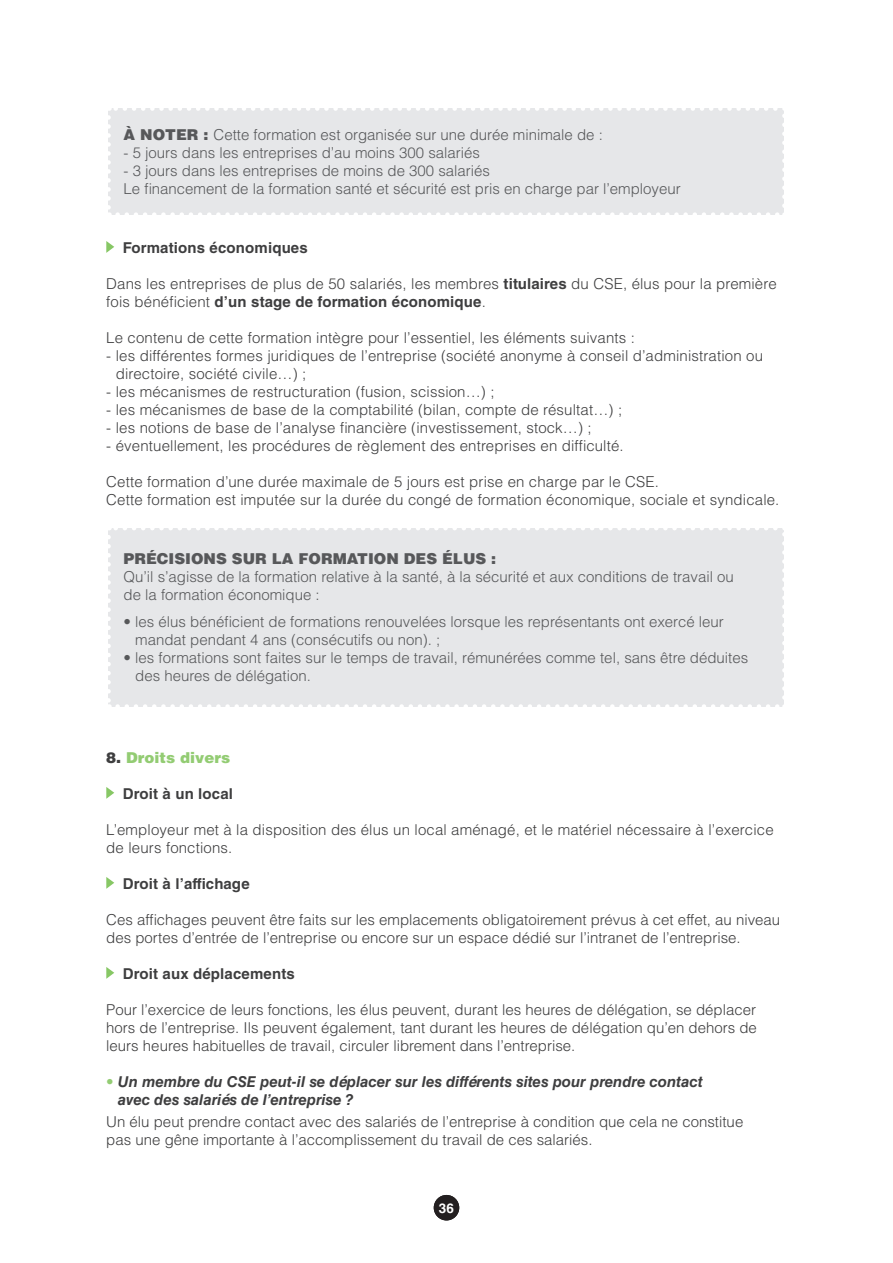
<style>
.page{position:relative;width:893px;height:1263px;background:#fff}
.page>*{position:absolute;margin:0;border:0;box-sizing:border-box;transform-origin:0 0}
.t1{font:300 15px/18px "Helvetica LT Std";letter-spacing:.01em;color:#3e3e3f}
.t2{font:300 15px/18px "Helvetica LT Std";color:#57585a}
.t3{font:italic 700 15px/18px "Helvetica LT Std";color:#3e3e3f}
.t4{font:700 15px "Helvetica LT Std";letter-spacing:.01em;color:#3e3e3f}
.t5{font:900 15px "Helvetica LT Std";color:#57585a}
.t6{font:900 15px "Helvetica LT Std";color:#93cc73}
.t7{font:700 13.5px "Helvetica LT Std";color:#fff}
.s1{font-weight:900}
.s2{font-weight:700}
.s3{color:#3e3e3f}
.s4{color:#93cc73}
</style>
<div class="page">
<div style="left:434px;top:1195px;width:25px;height:25px;background:#231f20;border-radius:50%"></div>
<div style="left:109px;top:109px;width:675px;height:106px;background:#e6e7e9"></div>
<svg style="left:108px;top:117px;width:3px;height:98px"></svg>
<svg style="left:118px;top:212px;width:666px;height:3px"></svg>
<svg style="left:782px;top:109px;width:2px;height:97px"></svg>
<svg style="left:109px;top:108px;width:666px;height:3px"></svg>
<svg style="left:106px;top:241px;width:8px;height:12px"></svg>
<div style="left:109px;top:528px;width:675px;height:178px;background:#e6e7e9"></div>
<svg style="left:108px;top:537px;width:3px;height:169px"></svg>
<svg style="left:118px;top:704px;width:666px;height:3px"></svg>
<svg style="left:782px;top:528px;width:2px;height:170px"></svg>
<svg style="left:109px;top:528px;width:666px;height:2px"></svg>
<svg style="left:106px;top:787px;width:8px;height:12px"></svg>
<svg style="left:106px;top:877px;width:8px;height:12px"></svg>
<svg style="left:106px;top:967px;width:8px;height:12px"></svg>
<p class="t2" style="left:124px;top:125px;width:481px"><span class="s1">À NOTER :</span> Cette formation est organisée sur une durée minimale de :</p>
<p class="t2" style="left:124px;top:143px;width:358px">- 5 jours dans les entreprises d’au moins 300 salariés</p>
<p class="t2" style="left:124px;top:161px;width:559px">- 3 jours dans les entreprises de moins de 300 salariés<br>Le financement de la formation santé et sécurité est pris en charge par l’employeur</p>
<p class="t4" style="left:123px;top:238px;width:187px">Formations économiques</p>
<p class="t1" style="left:106px;top:274px;width:672px">Dans les entreprises de plus de 50 salariés, les membres <span class="s2">titulaires</span> du CSE, élus pour la première fois bénéficient <span class="s2">d’un stage de formation économique</span>.</p>
<p class="t1" style="left:106px;top:328px;width:530px">Le contenu de cette formation intègre pour l’essentiel, les éléments suivants :</p>
<p class="t1" style="left:116px;top:346px;width:649px;text-indent:-9px">- les différentes formes juridiques de l’entreprise (société anonyme à conseil d’administration ou directoire, société civile…) ;</p>
<p class="t1" style="left:106px;top:382px;width:390px">- les mécanismes de restructuration (fusion, scission…) ;</p>
<p class="t1" style="left:106px;top:400px;width:517px">- les mécanismes de base de la comptabilité (bilan, compte de résultat…) ;</p>
<p class="t1" style="left:106px;top:418px;width:487px">- les notions de base de l’analyse financière (investissement, stock…) ;</p>
<p class="t1" style="left:106px;top:436px;width:519px">- éventuellement, les procédures de règlement des entreprises en difficulté.</p>
<p class="t1" style="left:106px;top:472px;width:675px">Cette formation d’une durée maximale de 5 jours est prise en charge par le CSE.<br>Cette formation est imputée sur la durée du congé de formation économique, sociale et syndicale.</p>
<p class="t5" style="left:124px;top:549px;width:374px">PRÉCISIONS SUR LA FORMATION DES ÉLUS :</p>
<p class="t2" style="left:124px;top:568px;width:612px">Qu’il s’agisse de la formation relative à la santé, à la sécurité et aux conditions de travail ou de la formation économique :</p>
<p class="t2" style="left:135px;top:612px;width:590px;text-indent:-12px">• les élus bénéficient de formations renouvelées lorsque les représentants ont exercé leur mandat pendant 4 ans (consécutifs ou non). ;</p>
<p class="t2" style="left:135px;top:648px;width:615px;text-indent:-12px">• les formations sont faites sur le temps de travail, rémunérées comme tel, sans être déduites des heures de délégation.</p>
<p class="t6" style="left:106px;top:747px;width:125px"><span class="s3">8.</span> Droits divers</p>
<p class="t4" style="left:123px;top:784px;width:112px">Droit à un local</p>
<p class="t1" style="left:106px;top:820px;width:669px">L’employeur met à la disposition des élus un local aménagé, et le matériel nécessaire à l’exercice de leurs fonctions.</p>
<p class="t4" style="left:123px;top:874px;width:128px">Droit à l’affichage</p>
<p class="t1" style="left:106px;top:910px;width:675px">Ces affichages peuvent être faits sur les emplacements obligatoirement prévus à cet effet, au niveau des portes d’entrée de l’entreprise ou encore sur un espace dédié sur l’intranet de l’entreprise.</p>
<p class="t4" style="left:123px;top:964px;width:174px">Droit aux déplacements</p>
<p class="t1" style="left:106px;top:1000px;width:652px;text-align:justify">Pour l’exercice de leurs fonctions, les élus peuvent, durant les heures de délégation, se déplacer hors de l’entreprise. Ils peuvent également, tant durant les heures de délégation qu’en dehors de leurs heures habituelles de travail, circuler librement dans l’entreprise.</p>
<p class="t3" style="left:118px;top:1072px;width:586px;text-indent:-12px"><span class="s4">•</span> Un membre du CSE peut-il se déplacer sur les différents sites pour prendre contact avec des salariés de l’entreprise ?</p>
<p class="t1" style="left:106px;top:1112px;width:638px">Un élu peut prendre contact avec des salariés de l’entreprise à condition que cela ne constitue pas une gêne importante à l’accomplissement du travail de ces salariés.</p>
<p class="t7" style="left:439px;top:1200px;width:17px">36</p>
</div>
